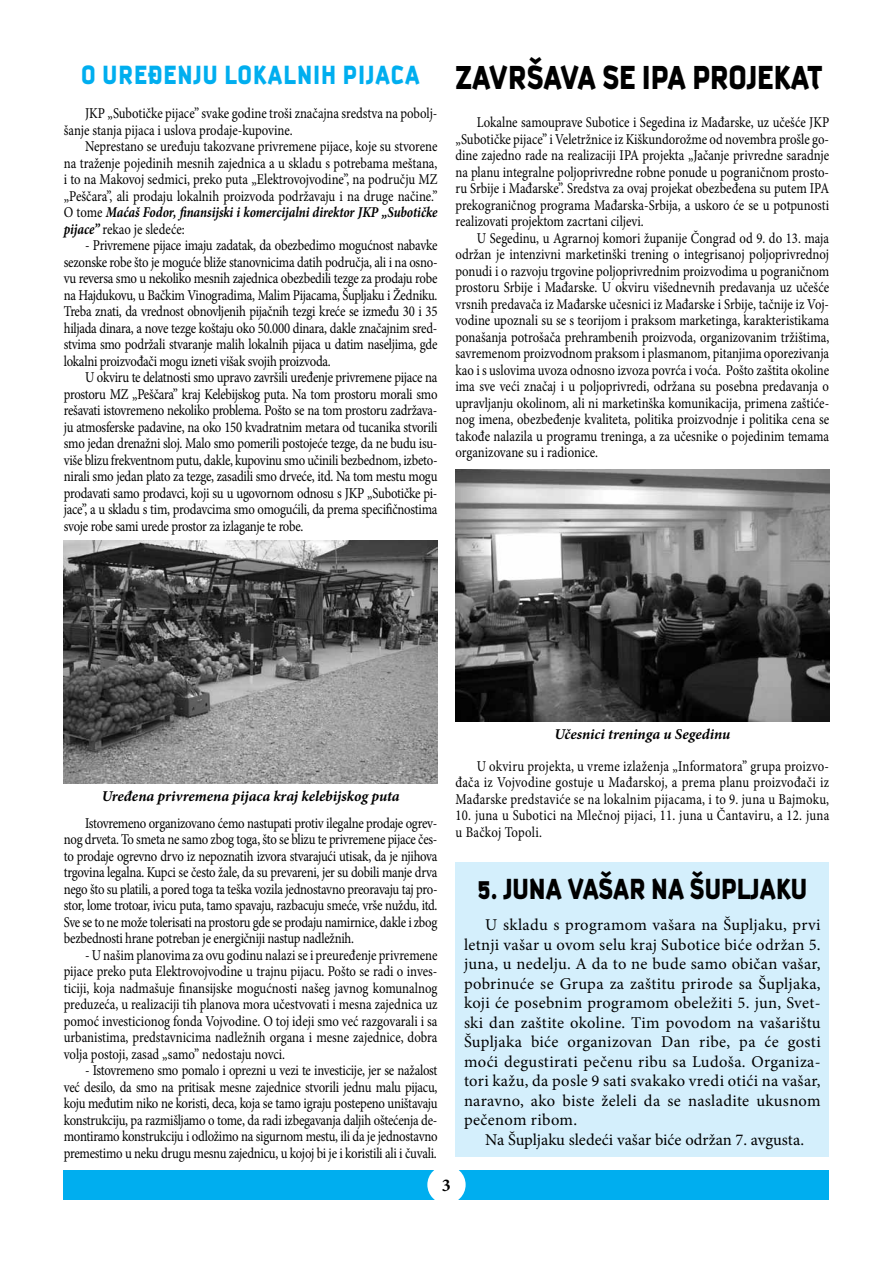
<style>
.page{position:relative;width:893px;height:1263px;background:#fff}
.page>*{position:absolute;margin:0;border:0;box-sizing:border-box;transform-origin:0 0}
.t1{font:900 36px "Kautiva Pro";color:#000;scale:.85 1}
.t2{font:900 31.5px "Kautiva Pro";color:#000;scale:.85 1}
.t3{font:900 28.5px "Kautiva Pro";letter-spacing:.04em;color:#00aeef;scale:.85 1}
.t4{font:700 18px "Minion Pro";color:#000}
.t5{font:16.5px/19.5px "Minion Pro";letter-spacing:.01em;color:#000;text-align:justify}
.t6{font:15px/16.5px "Minion Pro";letter-spacing:-.005em;color:#000;text-align:justify;scale:.85 1}
.t7{font:15px/16.5px "Minion Pro";letter-spacing:.02em;color:#000;scale:.85 1}
.t8{font:italic 700 15px "Minion Pro";letter-spacing:-.005em;color:#000}
.s1{font-weight:700;font-style:italic}
</style>
<div class="page">
<div style="left:64px;top:1170px;width:765px;height:29px;background:#00aeef"></div>
<div style="left:427px;top:1165px;width:39px;height:39px;background:#fff;border-radius:50%"></div>
<img style="left:64px;top:540px;width:373px;height:243px">
<img style="left:455px;top:470px;width:374px;height:252px">
<div style="left:455px;top:862px;width:374px;height:295px;background:#d4effc"></div>
<h3 class="t3" style="left:81px;top:58px;width:400px">O UREĐENJU LOKALNIH PIJACA</h3>
<p class="t6" style="left:64px;top:105px;width:441px;text-indent:21px">JKP „Subotičke pijace” svake godine troši značajna sredstva na pobolj&shy;šanje stanja pijaca i uslova prodaje-kupovine.</p>
<p class="t6" style="left:64px;top:138px;width:441px;text-indent:21px">Neprestano se uređuju takozvane privremene pijace, koje su stvorene na traženje pojedinih mesnih zajednica a u skladu s potrebama meštana, i to na Makovoj sedmici, preko puta „Elektrovojvodine”, na području MZ „Peščara”, ali prodaju lokalnih proizvoda podržavaju i na druge načine.” O tome <span class="s1">Maćaš Fodor, finansijski i komercijalni direktor JKP „Subotičke pijace”</span> rekao je sledeće:</p>
<p class="t6" style="left:64px;top:237px;width:441px;text-indent:21px">- Privremene pijace imaju zadatak, da obezbedimo mogućnost nabavke sezonske robe što je moguće bliže stanovnicima datih područja, ali i na osno&shy;vu reversa smo u nekoliko mesnih zajednica obezbedili tezge za prodaju robe na Hajdukovu, u Bačkim Vinogradima, Malim Pijacama, Šupljaku i Žedniku.<br>Treba znati, da vrednost obnovljenih pijačnih tezgi kreće se između 30 i 35 hiljada dinara, a nove tezge koštaju oko 50.000 dinara, dakle značajnim sred&shy;stvima smo podržali stvaranje malih lokalnih pijaca u datim naseljima, gde lokalni proizvođači mogu izneti višak svojih proizvoda.</p>
<p class="t6" style="left:64px;top:369px;width:441px;text-indent:21px">U okviru te delatnosti smo upravo završili uređenje privremene pijace na prostoru MZ „Peščara” kraj Kelebijskog puta. Na tom prostoru morali smo rešavati istovremeno nekoliko problema. Pošto se na tom prostoru zadržava&shy;ju atmosferske padavine, na oko 150 kvadratnim metara od tucanika stvorili smo jedan drenažni sloj. Malo smo pomerili postojeće tezge, da ne budu isu&shy;više blizu frekventnom putu, dakle, kupovinu smo učinili bezbednom, izbeto&shy;nirali smo jedan plato za tezge, zasadili smo drveće, itd. Na tom mestu mogu prodavati samo prodavci, koji su u ugovornom odnosu s JKP „Subotičke pi&shy;jace”, a u skladu s tim, prodavcima smo omogućili, da prema specifičnostima svoje robe sami urede prostor za izlaganje te robe.</p>
<h1 class="t1" style="left:455px;top:57px;width:433px">ZAVRŠAVA SE IPA PROJEKAT</h1>
<p class="t6" style="left:455px;top:114px;width:441px;text-indent:21px">Lokalne samouprave Subotice i Segedina iz Mađarske, uz učešće JKP „Subotičke pijace” i Veletržnice iz Kiškundorožme od novembra prošle go&shy;dine zajedno rade na realizaciji IPA projekta „Jačanje privredne saradnje na planu integralne poljoprivredne robne ponude u pograničnom prosto&shy;ru Srbije i Mađarske”. Sredstva za ovaj projekat obezbeđena su putem IPA prekograničnog programa Mađarska-Srbija, a uskoro će se u potpunosti realizovati projektom zacrtani ciljevi.</p>
<p class="t6" style="left:455px;top:230px;width:441px;text-indent:21px">U Segedinu, u Agrarnoj komori županije Čongrad od 9. do 13. maja održan je intenzivni marketinški trening o integrisanoj poljoprivrednoj ponudi i o razvoju trgovine poljoprivrednim proizvodima u pograničnom prostoru Srbije i Mađarske. U okviru višednevnih predavanja uz učešće vrsnih predavača iz Mađarske učesnici iz Mađarske i Srbije, tačnije iz Voj&shy;vodine upoznali su se s teorijom i praksom marketinga, karakteristikama ponašanja potrošača prehrambenih proizvoda, organizovanim tržištima, savremenom proizvodnom praksom i plasmanom, pitanjima oporezivanja kao i s uslovima uvoza odnosno izvoza povrća i voća. Pošto zaštita okoline ima sve veći značaj i u poljoprivredi, održana su posebna predavanja o upravljanju okolinom, ali ni marketinška komunikacija, primena zaštiće&shy;nog imena, obezbeđenje kvaliteta, politika proizvodnje i politika cena se takođe nalazila u programu treninga, a za učesnike o pojedinim temama organizovane su i radionice.</p>
<p class="t8" style="left:102px;top:785px;width:299px">Uređena privremena pijaca kraj kelebijskog puta</p>
<p class="t6" style="left:64px;top:815px;width:441px;text-indent:21px">Istovremeno organizovano ćemo nastupati protiv ilegalne prodaje ogrev&shy;nog drveta. To smeta ne samo zbog toga, što se blizu te privremene pijace čes&shy;to prodaje ogrevno drvo iz nepoznatih izvora stvarajući utisak, da je njihova trgovina legalna. Kupci se često žale, da su prevareni, jer su dobili manje drva nego što su platili, a pored toga ta teška vozila jednostavno preoravaju taj pro&shy;stor, lome trotoar, ivicu puta, tamo spavaju, razbacuju smeće, vrše nuždu, itd.<br>Sve se to ne može tolerisati na prostoru gde se prodaju namirnice, dakle i zbog bezbednosti hrane potreban je energičniji nastup nadležnih.</p>
<p class="t6" style="left:64px;top:947px;width:441px;text-indent:21px">- U našim planovima za ovu godinu nalazi se i preuređenje privremene pijace preko puta Elektrovojvodine u trajnu pijacu. Pošto se radi o inves&shy;ticiji, koja nadmašuje finansijske mogućnosti našeg javnog komunalnog preduzeća, u realizaciji tih planova mora učestvovati i mesna zajednica uz pomoć investicionog fonda Vojvodine. O toj ideji smo već razgovarali i sa urbanistima, predstavnicima nadležnih organa i mesne zajednice, dobra volja postoji, zasad „samo” nedostaju novci.</p>
<p class="t6" style="left:64px;top:1062px;width:441px;text-indent:21px">- Istovremeno smo pomalo i oprezni u vezi te investicije, jer se nažalost već desilo, da smo na pritisak mesne zajednice stvorili jednu malu pijacu, koju međutim niko ne koristi, deca, koja se tamo igraju postepeno uništavaju konstrukciju, pa razmišljamo o tome, da radi izbegavanja daljih oštećenja de&shy;montiramo konstrukciju i odložimo na sigurnom mestu, ili da je jednostavno premestimo u neku drugu mesnu zajednicu, u kojoj bi je i koristili ali i čuvali.</p>
<p class="t8" style="left:554px;top:724px;width:177px">Učesnici treninga u Segedinu</p>
<p class="t6" style="left:455px;top:758px;width:441px;text-indent:21px">U okviru projekta, u vreme izlaženja „Informatora” grupa proizvo&shy;đača iz Vojvodine gostuje u Mađarskoj, a prema planu proizvođači iz Mađarske predstaviće se na lokalnim pijacama, i to 9. juna u Bajmoku,</p>
<p class="t7" style="left:455px;top:807px;width:441px">10. juna u Subotici na Mlečnoj pijaci, 11. juna u Čantaviru, a 12. juna u Bačkoj Topoli.</p>
<h2 class="t2" style="left:477px;top:871px;width:389px">5. JUNA VAŠAR NA ŠUPLJAKU</h2>
<p class="t5" style="left:464px;top:915px;width:358px;text-indent:21px">U skladu s programom vašara na Šupljaku, prvi letnji vašar u ovom selu kraj Subotice biće održan 5. juna, u nedelju. A da to ne bude samo običan vašar, pobrinuće se Grupa za zaštitu prirode sa Šupljaka, koji će posebnim programom obeležiti 5. jun, Svet&shy;ski dan zaštite okoline. Tim povodom na vašarištu Šupljaka biće organizovan Dan ribe, pa će gosti moći degustirati pečenu ribu sa Ludoša. Organiza&shy;tori kažu, da posle 9 sati svakako vredi otići na vašar, naravno, ako biste želeli da se nasladite ukusnom pečenom ribom.</p>
<p class="t5" style="left:485px;top:1130px;width:320px">Na Šupljaku sledeći vašar biće održan 7. avgusta.</p>
<p class="t4" style="left:442px;top:1173px;width:10px">3</p>
</div>
